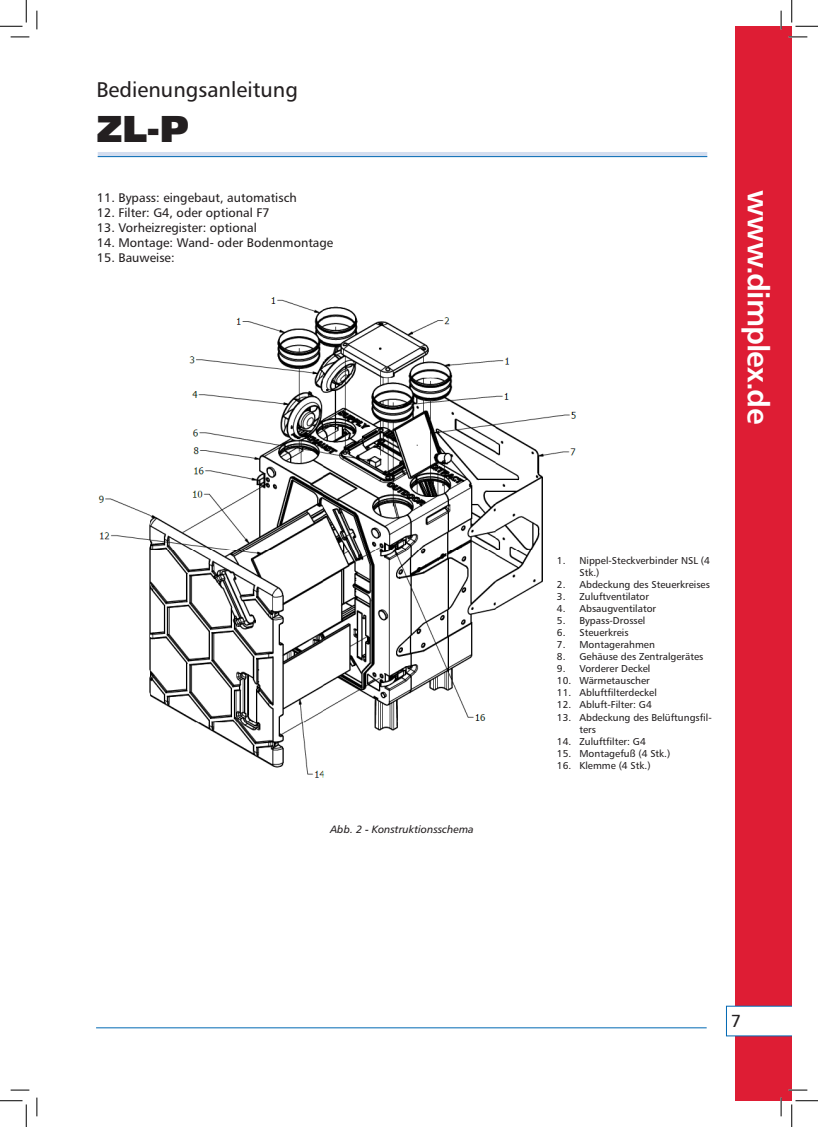
<style>
.page{position:relative;width:818px;height:1127px;background:#fff}
.page>*{position:absolute;margin:0;border:0;box-sizing:border-box;transform-origin:0 0}
.t1{font:900 37.5px "Humanist 777 TL";color:#231f20}
.t2{font:700 30px "Humanist 777 TL";letter-spacing:-.03em;color:#fff}
.t3{font:21.25px "Humanist 777 TL";color:#231f20}
.t4{font:17.5px "Humanist 777 TL";color:#231f20}
.t5{font:12.5px "Humanist 777 TL";color:#231f20}
.t6{font:italic 10.62px "Humanist 777 TL";color:#231f20}
.t7{font:10px/12px "Humanist 777 TL";color:#231f20}
.s1{font-family:"Arial";font-style:normal}
</style>
<div class="page">
<img style="left:98px;top:297px;width:478px;height:481px">
<div style="left:735px;top:26px;width:56px;height:1074px;background:#de1d34"></div>
<svg style="left:726px;top:1005px;width:66px;height:30px"></svg>
<hr style="left:96px;top:1027px;width:611px;height:1px;background:#0168b3">
<div style="left:98px;top:152px;width:609px;height:5px;background:#d3ddef"></div>
<hr style="left:98px;top:156px;width:609px;height:1px;background:#0168b3">
<div style="left:557px;top:556px;width:166px;height:225px;background:#fff"></div>
<svg style="left:11px;top:36px;width:18px;height:2px"></svg>
<svg style="left:788px;top:36px;width:19px;height:2px"></svg>
<svg style="left:11px;top:1089px;width:18px;height:1px"></svg>
<svg style="left:788px;top:1088px;width:19px;height:2px"></svg>
<svg style="left:36px;top:11px;width:2px;height:18px"></svg>
<svg style="left:36px;top:1097px;width:2px;height:18px"></svg>
<svg style="left:780px;top:11px;width:2px;height:18px"></svg>
<svg style="left:780px;top:1097px;width:2px;height:18px"></svg>
<svg style="left:0;top:0;width:27px;height:27px"></svg>
<svg style="left:0;top:1100px;width:27px;height:26px"></svg>
<svg style="left:791px;top:0;width:27px;height:27px"></svg>
<svg style="left:791px;top:1100px;width:27px;height:26px"></svg>
<h3 class="t3" style="left:96px;top:76px;width:203px">Bedienungsanleitung</h3>
<h1 class="t1" style="left:97px;top:103px;width:94px">ZL-P</h1>
<p class="t5" style="left:97px;top:190px;width:201px">11. Bypass: eingebaut, automatisch</p>
<p class="t5" style="left:97px;top:205px;width:174px">12. Filter: G4, oder optional F7</p>
<p class="t5" style="left:97px;top:220px;width:161px">13. Vorheizregister: optional</p>
<p class="t5" style="left:97px;top:235px;width:238px">14. Montage: Wand- oder Bodenmontage</p>
<p class="t5" style="left:97px;top:250px;width:79px">15. Bauweise:</p>
<p class="t6" style="left:330px;top:821px;width:145px">Abb. 2 <span class="s1">-</span> Konstruktionsschema</p>
<h2 class="t2" style="left:777px;top:190px;width:235px;rotate:90deg">www.dimplex.de</h2>
<p class="t7" style="left:579px;top:554px;width:132px;text-indent:-22px">1. Nippel-Steckverbinder NSL (4<br>Stk.)</p>
<p class="t7" style="left:557px;top:578px;width:155px">2. Abdeckung des Steuerkreises</p>
<p class="t7" style="left:557px;top:590px;width:94px">3. Zuluftventilator</p>
<p class="t7" style="left:557px;top:602px;width:101px">4. Absaugventilator</p>
<p class="t7" style="left:557px;top:614px;width:90px">5. Bypass-Drossel</p>
<p class="t7" style="left:557px;top:626px;width:73px">6. Steuerkreis</p>
<p class="t7" style="left:557px;top:638px;width:99px">7. Montagerahmen</p>
<p class="t7" style="left:557px;top:650px;width:148px">8. Gehäuse des Zentralgerätes</p>
<p class="t7" style="left:557px;top:662px;width:95px">9. Vorderer Deckel</p>
<p class="t7" style="left:557px;top:674px;width:94px">10. Wärmetauscher</p>
<p class="t7" style="left:557px;top:686px;width:101px">11. Abluftfilterdeckel</p>
<p class="t7" style="left:557px;top:698px;width:96px">12. Abluft-Filter: G4</p>
<p class="t7" style="left:579px;top:710px;width:134px;text-indent:-22px">13. Abdeckung des Belüftungsfil&shy;ters</p>
<p class="t7" style="left:557px;top:734px;width:90px">14. Zuluftfilter: G4</p>
<p class="t7" style="left:557px;top:746px;width:115px">15. Montagefuß (4 Stk.)</p>
<p class="t7" style="left:557px;top:759px;width:95px">16. Klemme (4 Stk.)</p>
<h3 class="t4" style="left:731px;top:1009px;width:12px">7</h3>
</div>
